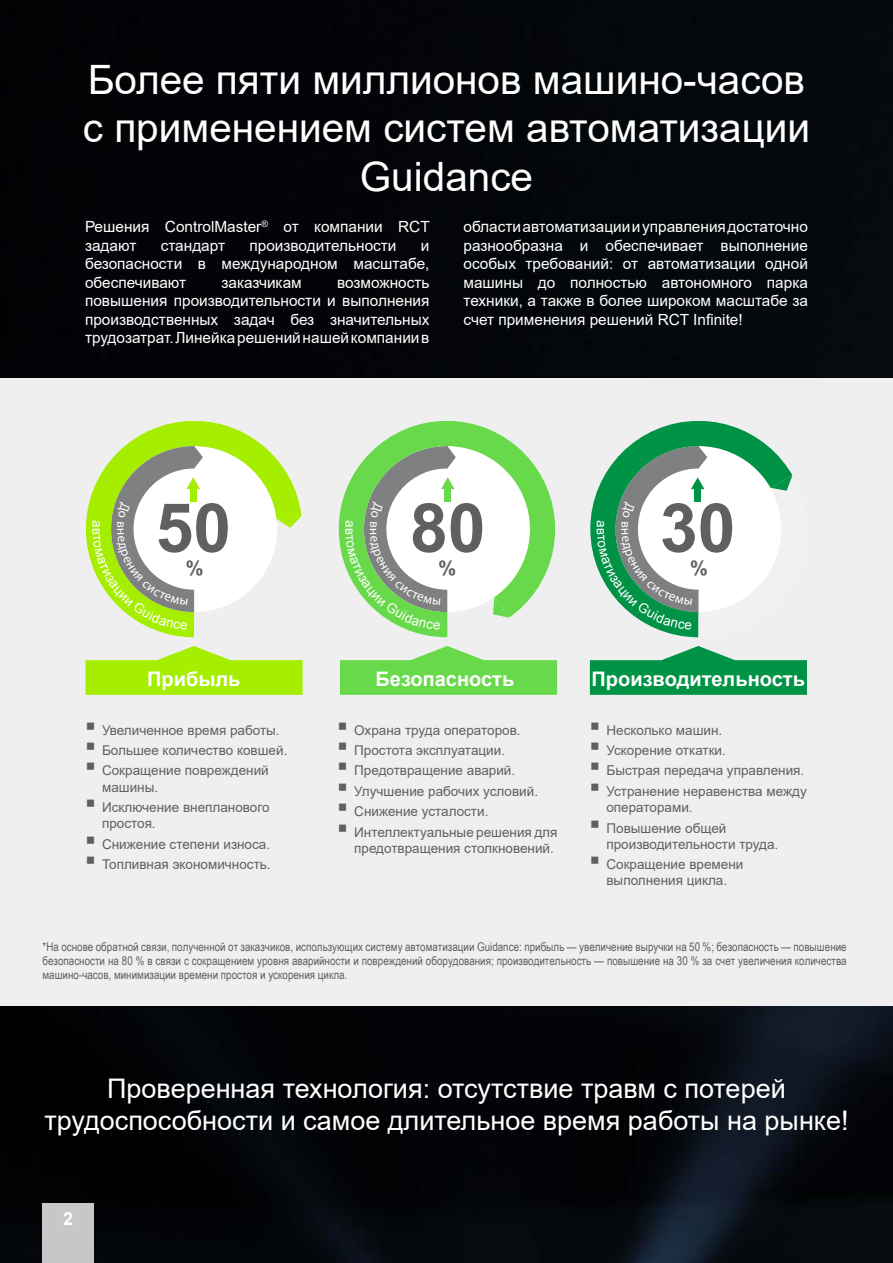
<style>
.page{position:relative;width:893px;height:1263px;background:#040409}
.page>*{position:absolute;margin:0;border:0;box-sizing:border-box;transform-origin:0 0}
.t1{font:700 67.95px "Arial";color:#5f6062}
.t2{font:40.5px/48.6px "Arial";color:#fff;text-align:center}
.t3{font:27px/32.4px "Arial";color:#fff;text-align:center}
.t4{font:700 19.95px "Arial";color:#fff}
.t5{font:700 19.95px "Arial";color:#5f6062}
.t6{font:700 18px "Arial";color:#fff}
.t7{font:15.3px/18.5px "Arial";color:#fff;text-align:justify}
.t8{font:13.5px/20.4px "Arial";color:#5f6062}
.t9{font:12px/14.4px "Arial Narrow";color:#5f6062;text-align:justify}
</style>
<div class="page">
<div style="left:0;top:378px;width:893px;height:628px;background:#efefef"></div>
<svg style="left:86px;top:646px;width:217px;height:49px"></svg>
<svg style="left:86px;top:421px;width:216px;height:216px"></svg>
<svg style="left:277px;top:516px;width:25px;height:12px"></svg>
<svg style="left:340px;top:646px;width:217px;height:49px"></svg>
<svg style="left:339px;top:421px;width:216px;height:216px"></svg>
<svg style="left:493px;top:597px;width:16px;height:21px"></svg>
<svg style="left:590px;top:646px;width:217px;height:49px"></svg>
<svg style="left:590px;top:421px;width:178px;height:146px"></svg>
<div style="left:43px;top:1203px;width:51px;height:60px;background:#c7c7c8"></div>
<svg style="left:92px;top:446px;width:111px;height:184px"></svg>
<svg style="left:345px;top:446px;width:111px;height:184px"></svg>
<svg style="left:597px;top:446px;width:196px;height:191px"></svg>
<h2 class="t2" style="left:83px;top:55px;width:729px">Более пяти миллионов машино-часов с применением систем автоматизации<br>Guidance</h2>
<p class="t7" style="left:85px;top:218px;width:346px">Решения ControlMaster<sup>®</sup> от компании RCT задают</p>
<p class="t7" style="left:161px;top:236px;width:66px">стандарт</p>
<p class="t7" style="left:249px;top:236px;width:149px">производительности</p>
<p class="t7" style="left:85px;top:236px;width:346px;text-indent:336px">и безопасности в международном масштабе, обеспечивают</p>
<p class="t7" style="left:85px;top:273px;width:346px;text-indent:252px">возможность повышения производительности и выполнения производственных задач без значительных трудозатрат. Линейка решений нашей компании в</p>
<p class="t7" style="left:221px;top:273px;width:82px">заказчикам</p>
<p class="t7" style="left:463px;top:218px;width:346px">области автоматизации и управления достаточно разнообразна и обеспечивает выполнение особых требований: от автоматизации одной машины до полностью автономного парка техники, а также в более широком масштабе за счет применения решений RCT Infinite!</p>
<h1 class="t1" style="left:156px;top:483px;width:77px">50</h1>
<h3 class="t5" style="left:186px;top:554px;width:19px">%</h3>
<h1 class="t1" style="left:410px;top:483px;width:77px">80</h1>
<h1 class="t1" style="left:660px;top:483px;width:77px">30</h1>
<h3 class="t5" style="left:690px;top:554px;width:19px">%</h3>
<h3 class="t5" style="left:438px;top:554px;width:19px">%</h3>
<h3 class="t4" style="left:147px;top:665px;width:95px">Прибыль</h3>
<h3 class="t4" style="left:375px;top:665px;width:140px">Безопасность</h3>
<p class="t8" style="left:102px;top:719px;width:187px">Увеличенное время работы.<br>Большее количество ковшей.<br>Сокращение повреждений</p>
<p class="t8" style="left:102px;top:777px;width:169px">машины.<br>Исключение внепланового</p>
<p class="t8" style="left:102px;top:813px;width:170px">простоя.<br>Снижение степени износа.<br>Топливная экономичность.</p>
<p class="t8" style="left:354px;top:719px;width:205px">Охрана труда операторов.<br>Простота эксплуатации.<br>Предотвращение аварий.<br>Улучшение рабочих условий.<br>Снижение усталости.<br>Интеллектуальные решения для</p>
<p class="t8" style="left:354px;top:838px;width:201px">предотвращения столкновений.</p>
<h3 class="t4" style="left:591px;top:665px;width:215px">Производительность</h3>
<p class="t8" style="left:606px;top:719px;width:202px">Несколько машин.<br>Ускорение откатки.<br>Быстрая передача управления.<br>Устранение неравенства между</p>
<p class="t8" style="left:606px;top:797px;width:121px">операторами.<br>Повышение общей</p>
<p class="t8" style="left:606px;top:834px;width:173px">производительности труда.<br>Сокращение времени</p>
<p class="t8" style="left:606px;top:870px;width:122px">выполнения цикла.</p>
<p class="t9" style="left:43px;top:939px;width:806px">*На основе обратной связи, полученной от заказчиков, использующих систему автоматизации Guidance: прибыль — увеличение выручки на 50 %; безопасность — повышение безопасности на 80 % в связи с сокращением уровня аварийности и повреждений оборудования; производительность — повышение на 30 % за счет увеличения количества машино-часов, минимизации времени простоя и ускорения цикла.</p>
<h3 class="t3" style="left:44px;top:1072px;width:806px">Проверенная технология: отсутствие травм с потерей трудоспособности и самое длительное время работы на рынке!</h3>
<h3 class="t6" style="left:63px;top:1206px;width:12px">2</h3>
</div>
